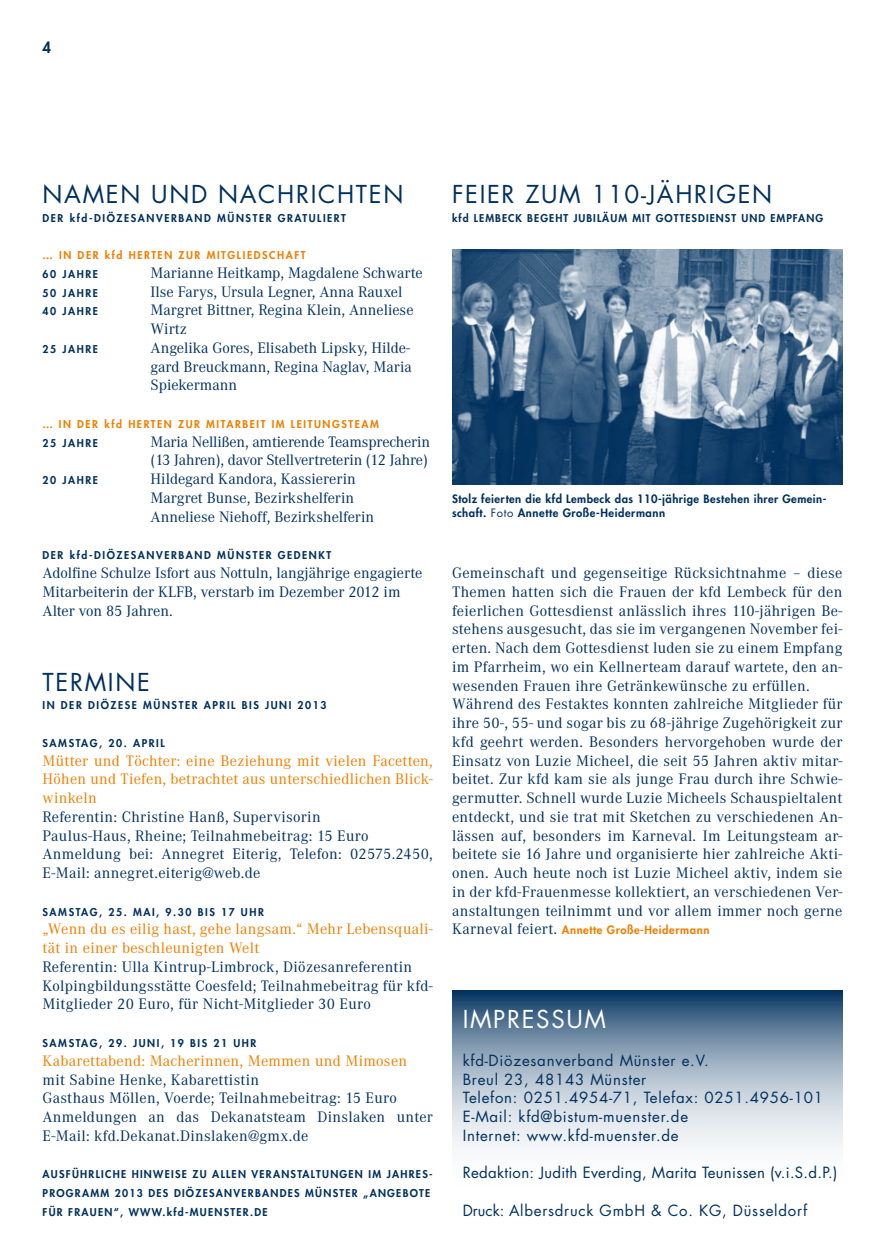
<style>
.page{position:relative;width:885px;height:1255px;background:#fff}
.page>*{position:absolute;margin:0;border:0;box-sizing:border-box;transform-origin:0 0}
.t1{font:24px "Futura Std";letter-spacing:.07em;color:#00305e}
.t2{font:24px "Futura Std";letter-spacing:.07em;color:#fff}
.t3{font:15.75px/18.8px "Corporate A";letter-spacing:.02em;color:#00305e}
.t4{font:15.75px/18.8px "Corporate A";color:#00305e}
.t5{font:15.75px/18.8px "Corporate A";letter-spacing:.02em;color:#ee7f00;text-align:justify}
.t6{font:15.75px/18.8px "Corporate A";letter-spacing:-.01em;color:#00305e}
.t7{font:15px/18.8px "Futura Std";letter-spacing:.05em;color:#00305e}
.t8{font:800 15px "Futura Std";color:#00305e}
.t9{font:800 11.25px/14.1px "Futura Std";letter-spacing:.04em;color:#00305e}
.t10{font:800 11.25px "Futura Std";letter-spacing:.05em;color:#ee7f00}
.t11{font:800 10.5px "Futura Std";letter-spacing:.15em;color:#00305e}
.t12{font:800 10.5px "Futura Std";letter-spacing:.15em;color:#ee7f00}
.t13{font:800 10.5px "Futura Std";letter-spacing:.12em;color:#00305e}
.t14{font:800 10.5px "Futura Std";letter-spacing:.1em;color:#00305e}
.s1{font-weight:400}
.s2{font-family:"Corporate A";font-weight:400;font-size:15.75px;color:#00305e}
</style>
<div class="page">
<svg style="left:452px;top:990px;width:390px;height:158px"></svg>
<img style="left:452px;top:250px;width:390px;height:234px">
<p class="t8" style="left:43px;top:38px;width:10px">4</p>
<h1 class="t1" style="left:43px;top:179px;width:362px">namen und nachrichten</h1>
<p class="t11" style="left:43px;top:211px;width:83px">DE R KFD-DIÖZESA</p>
<p class="t11" style="left:146px;top:211px;width:106px">NVE RBAND MÜNSTE</p>
<p class="t11" style="left:266px;top:211px;width:80px">R GRATUL IERT</p>
<p class="t12" style="left:43px;top:248px;width:212px">… IN DE R KFD HE RTEN ZUR MIT GL IEDS</p>
<p class="t12" style="left:269px;top:248px;width:25px">CHAFT</p>
<p class="t11" style="left:43px;top:267px;width:55px">60 JAHRE</p>
<p class="t4" style="left:151px;top:264px;width:273px">Marianne Heitkamp, Magdalene Schwarte</p>
<p class="t11" style="left:43px;top:286px;width:56px">50 JAHRE</p>
<p class="t4" style="left:151px;top:282px;width:253px">Ilse Farys, Ursula Legner, Anna Rauxel</p>
<p class="t11" style="left:43px;top:305px;width:56px">40 JAHRE</p>
<p class="t4" style="left:151px;top:301px;width:264px">Margret Bittner, Regina Klein, Anneliese<br>Wirtz</p>
<p class="t11" style="left:43px;top:342px;width:56px">25 JAHRE</p>
<p class="t3" style="left:151px;top:339px;width:262px;text-align:justify">Angelika Gores, Elisabeth Lipsky, Hilde&shy;gard Breuckmann, Regina Naglav, Maria Spiekermann</p>
<p class="t12" style="left:43px;top:417px;width:308px">… IN DE R KFD HE RTE N ZUR MITARBE IT IM LE ITUNGSTEAM</p>
<p class="t11" style="left:43px;top:436px;width:56px">25 JAHRE</p>
<p class="t6" style="left:151px;top:432px;width:281px">Maria Nellißen, amtierende Teamsprecherin (13 Jahren), davor Stellvertreterin (12 Jahre)</p>
<p class="t11" style="left:43px;top:473px;width:56px">20 JAHRE</p>
<p class="t4" style="left:151px;top:470px;width:225px">Hildegard Kandora, Kassiererin<br>Margret Bunse, Bezirkshelferin<br>Anneliese Niehoff, Bezirkshelferin</p>
<p class="t11" style="left:43px;top:548px;width:83px">DE R KFD-DIÖZESA</p>
<p class="t11" style="left:146px;top:548px;width:106px">NVE RBAND MÜNSTE</p>
<p class="t11" style="left:266px;top:548px;width:29px">R GEDE</p>
<p class="t11" style="left:309px;top:548px;width:17px">NKT</p>
<p class="t4" style="left:43px;top:564px;width:381px">Adolfine Schulze Isfort aus Nottuln, langjährige engagierte<br>Mitarbeiterin der KLFB, verstarb im Dezember 2012 im<br>Alter von 85 Jahren.</p>
<h1 class="t1" style="left:43px;top:666px;width:109px">Termine</h1>
<p class="t11" style="left:43px;top:698px;width:76px">IN DE R DIÖZESE</p>
<p class="t11" style="left:143px;top:698px;width:36px">MÜNSTE</p>
<p class="t11" style="left:192px;top:698px;width:136px">R APRIL BIS JUNI 2013</p>
<p class="t11" style="left:43px;top:736px;width:16px">SAMSTA</p>
<p class="t11" style="left:90px;top:736px;width:75px">G, 20. APRIL</p>
<p class="t5" style="left:43px;top:751px;width:392px">Mütter und Töchter: eine Beziehung mit vielen Facetten, Höhen und Tiefen, betrachtet aus unterschiedlichen Blick&shy;winkeln</p>
<p class="t3" style="left:43px;top:807px;width:392px">Referentin: Christine Hanß, Supervisorin<br>Paulus-Haus, Rheine; Teilnahmebeitrag: 15 Euro Anmeldung bei: Annegret Eiterig, Telefon: 02575.2450, E-Mail: annegret.eiterig@web.de</p>
<p class="t11" style="left:43px;top:905px;width:16px">SAMSTA</p>
<p class="t11" style="left:90px;top:905px;width:175px">G, 25. MAI, 9.30 BIS 17 UHR</p>
<p class="t5" style="left:43px;top:920px;width:392px">„Wenn du es eilig hast, gehe langsam.“ Mehr Lebensquali&shy;tät in einer beschleunigten Welt</p>
<p class="t3" style="left:43px;top:957px;width:392px">Referentin: Ulla Kintrup-Limbrock, Diözesanreferentin<br>Kolpingbildungsstätte Coesfeld; Teilnahmebeitrag für kfd-<br>Mitglieder 20 Euro, für Nicht-Mitglieder 30 Euro</p>
<p class="t11" style="left:43px;top:1036px;width:16px">SAMSTA</p>
<p class="t11" style="left:90px;top:1036px;width:168px">G, 29. JUNI, 19 BIS 21 UHR</p>
<p class="t5" style="left:43px;top:1051px;width:366px">Kabarettabend: Macherinnen, Memmen und Mimosen</p>
<p class="t3" style="left:43px;top:1070px;width:392px">mit Sabine Henke, Kabarettistin<br>Gasthaus Möllen, Voerde; Teilnahmebeitrag: 15 Euro Anmeldungen an das Dekanatsteam Dinslaken unter E-Mail: kfd.Dekanat.Dinslaken@gmx.de</p>
<p class="t13" style="left:43px;top:1167px;width:177px">AUSFÜHRL ICHE HINWEISE ZU ALLE</p>
<p class="t11" style="left:238px;top:1167px;width:60px">N VE RANSTALT</p>
<p class="t13" style="left:322px;top:1167px;width:112px">UNGEN IM JAHRES-</p>
<p class="t11" style="left:43px;top:1186px;width:50px">PROGRAMM</p>
<p class="t11" style="left:115px;top:1186px;width:41px">2013 DES</p>
<p class="t11" style="left:174px;top:1186px;width:30px">DIÖZESA</p>
<p class="t11" style="left:224px;top:1186px;width:63px">NVE RBANDES</p>
<p class="t11" style="left:305px;top:1186px;width:35px">MÜNSTE</p>
<p class="t11" style="left:352px;top:1186px;width:74px">R „ANGEBOTE</p>
<p class="t13" style="left:43px;top:1205px;width:99px">FÜR FRAUEN“, WWW</p>
<p class="t11" style="left:162px;top:1205px;width:69px">.KFD-MUENSTE</p>
<p class="t11" style="left:243px;top:1205px;width:19px">R.DE</p>
<h1 class="t1" style="left:452px;top:179px;width:318px">Feier zum 110-JährigeN</h1>
<p class="t11" style="left:452px;top:211px;width:35px">KFD LEMBE</p>
<p class="t14" style="left:508px;top:211px;width:173px">CK BEGEHT JUBILÄUM MIT GOTTESD</p>
<p class="t11" style="left:706px;top:211px;width:73px">IENST UND EMPFA</p>
<p class="t11" style="left:806px;top:211px;width:18px">NG</p>
<p class="t9" style="left:452px;top:491px;width:376px">STOLZ FEIERTEN DIE KFD LEMBECK DAS 110-JÄHRIGE BESTEHEN IHRER GEMEIN-<br>SCHAFT. <span class="s1">Foto</span> ANNETTE GROßE-HEIDERMANN</p>
<p class="t3" style="left:452px;top:564px;width:392px">Gemeinschaft und gegenseitige Rücksichtnahme – diese Themen hatten sich die Frauen der kfd Lembeck für den feierlichen Gottesdienst anlässlich ihres 110-jährigen Be&shy;stehens ausgesucht, das sie im vergangenen November fei&shy;erten. Nach dem Gottesdienst luden sie zu einem Empfang im Pfarrheim, wo ein Kellnerteam darauf wartete, den an&shy;wesenden Frauen ihre Getränkewünsche zu erfüllen.<br>Während des Festaktes konnten zahlreiche Mitglieder für ihre 50-, 55- und sogar bis zu 68-jährige Zugehörigkeit zur kfd geehrt werden. Besonders hervorgehoben wurde der Einsatz von Luzie Micheel, die seit 55 Jahren aktiv mitar&shy;beitet. Zur kfd kam sie als junge Frau durch ihre Schwie&shy;germutter. Schnell wurde Luzie Micheels Schauspieltalent entdeckt, und sie trat mit Sketchen zu verschiedenen An&shy;lässen auf, besonders im Karneval. Im Leitungsteam ar&shy;beitete sie 16 Jahre und organisierte hier zahlreiche Akti&shy;onen. Auch heute noch ist Luzie Micheel aktiv, indem sie in der kfd-Frauenmesse kollektiert, an verschiedenen Ver&shy;anstaltungen teilnimmt und vor allem immer noch gerne</p>
<p class="t10" style="left:452px;top:923px;width:259px"><span class="s2">Karneval feiert.</span> ANNETTE GROßE-HEIDERMANN</p>
<h1 class="t2" style="left:462px;top:1004px;width:145px">impressum</h1>
<p class="t7" style="left:462px;top:1051px;width:361px">kfd-Diözesanverband Münster e.V.<br>Breul 23, 48143 Münster<br>Telefon: 0251.4954-71, Telefax: 0251.4956-101<br>E-Mail: kfd@bistum-muenster.de<br>I nternet: www.kfd-muenster.de</p>
<p class="t7" style="left:462px;top:1163px;width:376px">Redaktion: Judith Everding, Marita Teunissen (v.i.S.d.P.)</p>
<p class="t7" style="left:462px;top:1201px;width:346px">Druck: Albersdruck GmbH &amp; Co. KG, Düsseldorf</p>
</div>
